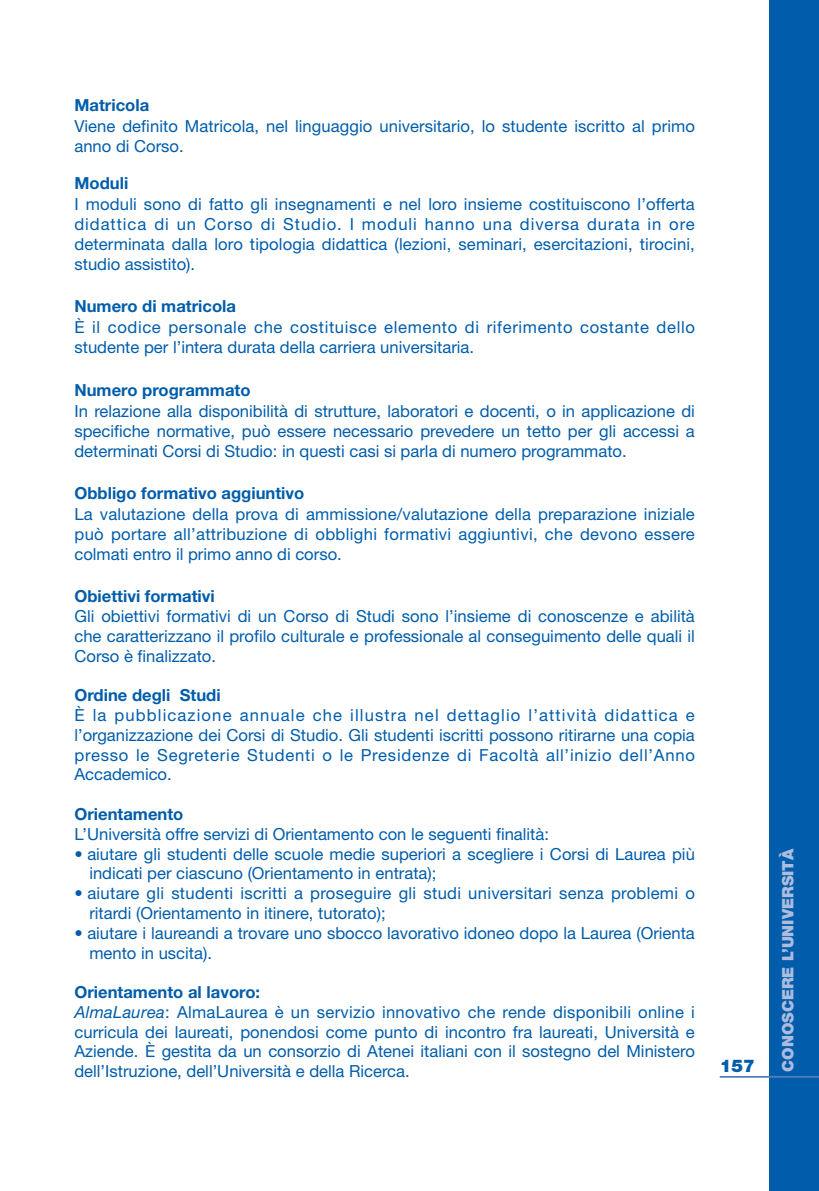
<style>
.page{position:relative;width:819px;height:1191px;background:#fff}
.page>*{position:absolute;margin:0;border:0;box-sizing:border-box;transform-origin:0 0}
.t1{font:900 17.5px "Helvetica Neue";color:#015dab}
.t2{font:16.62px/19.8px "Helvetica Neue";color:#015dab;text-align:justify}
.t3{font:700 16.62px "Helvetica Neue";color:#015dab}
.t4{font:16.62px/19.8px "Helvetica Neue";letter-spacing:.04em;color:#015dab}
.t5{font:16.62px/19.8px "Helvetica Neue";letter-spacing:.02em;color:#015dab}
.t6{font:900 15.75px "Helvetica Neue";color:#adbcde}
.s1{font-weight:700}
.s2{font-style:italic}
</style>
<div class="page">
<div style="left:769px;top:0;width:50px;height:1191px;background:#015dab"></div>
<hr style="left:719px;top:1076px;width:100px;height:1px;background:#517dbd">
<p class="t3" style="left:74px;top:99px;width:76px">Matricola</p>
<p class="t2" style="left:74px;top:118px;width:622px">Viene definito Matricola, nel linguaggio universitario, lo studente iscritto al primo anno di Corso.</p>
<p class="t3" style="left:74px;top:177px;width:55px">Moduli</p>
<p class="t2" style="left:74px;top:196px;width:622px">I moduli sono di fatto gli insegnamenti e nel loro insieme costituiscono l’offerta didattica di un Corso di Studio. I moduli hanno una diversa durata in ore determinata dalla loro tipologia didattica (lezioni, seminari, esercitazioni, tirocini, studio assistito).</p>
<p class="t3" style="left:74px;top:300px;width:163px">Numero di matricola</p>
<p class="t4" style="left:74px;top:319px;width:622px">È il codice personale che costituisce elemento di riferimento costante dello studente per l’intera durata della carriera universitaria.</p>
<p class="t3" style="left:74px;top:384px;width:178px">Numero programmato</p>
<p class="t2" style="left:74px;top:403px;width:622px">In relazione alla disponibilità di strutture, laboratori e docenti, o in applicazione di specifiche normative, può essere necessario prevedere un tetto per gli accessi a determinati Corsi di Studio: in questi casi si parla di numero programmato.</p>
<p class="t3" style="left:74px;top:487px;width:231px">Obbligo formativo aggiuntivo</p>
<p class="t2" style="left:74px;top:506px;width:622px">La valutazione della prova di ammissione/valutazione della preparazione iniziale può portare all’attribuzione di obblighi formativi aggiuntivi, che devono essere colmati entro il primo anno di corso.</p>
<p class="t3" style="left:74px;top:590px;width:142px">Obiettivi formativi</p>
<p class="t2" style="left:74px;top:608px;width:622px">Gli obiettivi formativi di un Corso di Studi sono l’insieme di conoscenze e abilità che caratterizzano il profilo culturale e professionale al conseguimento delle quali il Corso è finalizzato.</p>
<p class="t3" style="left:74px;top:689px;width:148px">Ordine degli Studi</p>
<p class="t2" style="left:74px;top:707px;width:622px">È la pubblicazione annuale che illustra nel dettaglio l’attività didattica e l’organizzazione dei Corsi di Studio. Gli studenti iscritti possono ritirarne una copia presso le Segreterie Studenti o le Presidenze di Facoltà all’inizio dell’Anno Accademico.</p>
<p class="t3" style="left:74px;top:808px;width:110px">Orientamento</p>
<p class="t2" style="left:74px;top:825px;width:476px">L’Università offre servizi di Orientamento con le seguenti finalità:</p>
<p class="t2" style="left:89px;top:845px;width:607px;text-indent:-15px">• aiutare gli studenti delle scuole medie superiori a scegliere i Corsi di Laurea più indicati per ciascuno (Orientamento in entrata);</p>
<p class="t5" style="left:89px;top:885px;width:607px;text-indent:-15px">• aiutare gli studenti iscritti a proseguire gli studi universitari senza problemi o ritardi (Orientamento in itinere, tutorato);</p>
<p class="t2" style="left:89px;top:924px;width:607px;text-indent:-15px">• aiutare i laureandi a trovare uno sbocco lavorativo idoneo dopo la Laurea (Orienta mento in uscita).</p>
<p class="t2" style="left:74px;top:984px;width:622px;text-align:left"><span class="s1">Orientamento al lavoro:<br></span><span class="s2">AlmaLaurea</span>: AlmaLaurea è un servizio innovativo che rende disponibili online i curricula dei laureati, ponendosi come punto di incontro fra laureati, Università e Aziende. È gestita da un consorzio di Atenei italiani con il sostegno del Ministero dell’Istruzione, dell’Università e della Ricerca.</p>
<p class="t1" style="left:719px;top:1059px;width:37px">157</p>
<p class="t6" style="left:782px;top:1071px;width:225px;rotate:-90deg">CONOSCERE L’UNIVERSITÀ</p>
</div>
